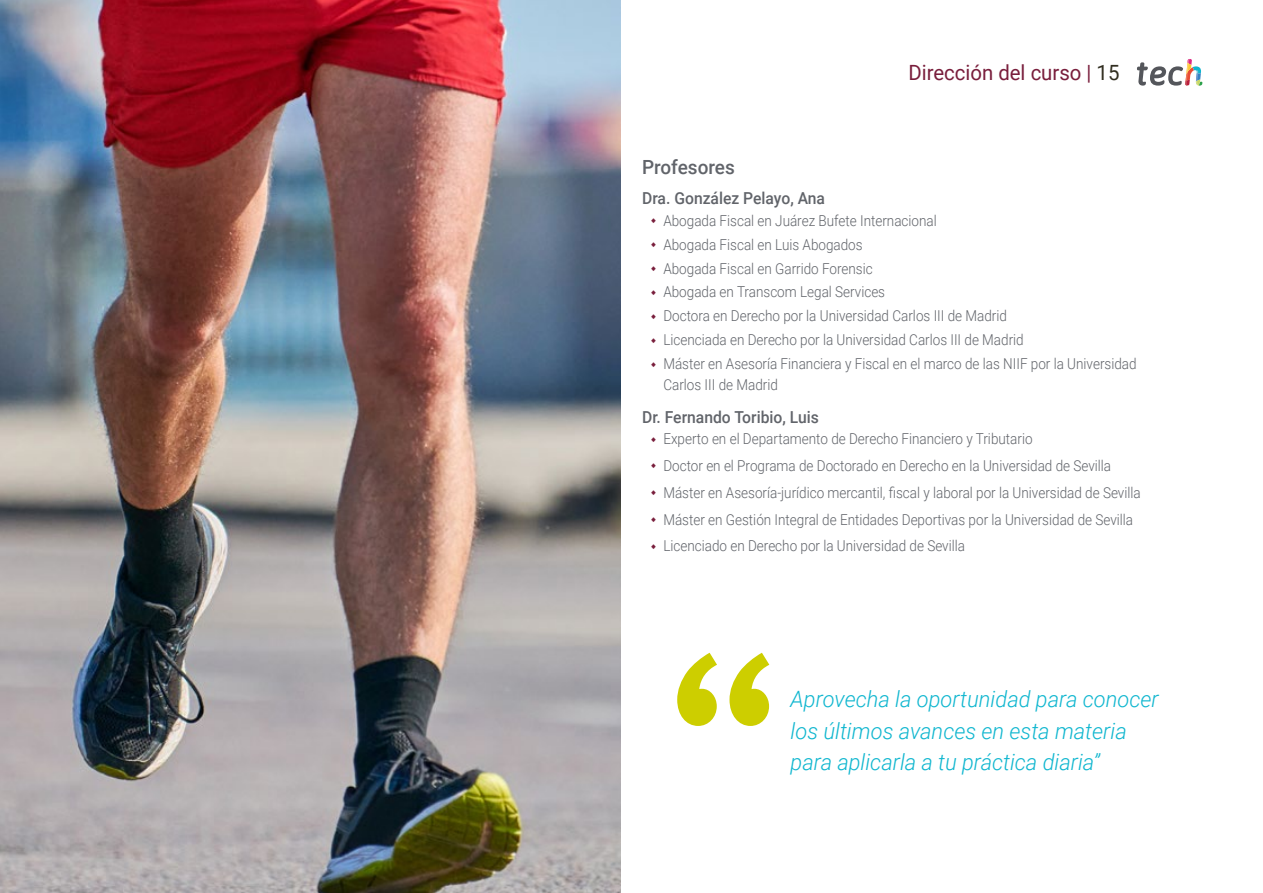
<style>
.page{position:relative;width:1263px;height:893px;background:#fff}
.page>*{position:absolute;margin:0;border:0;box-sizing:border-box;transform-origin:0 0}
.t1{font:italic 300 22.5px/31.5px "Roboto";color:#0fb6cf}
.t2{font:21px "Roboto";color:#791e3c}
.t3{font:500 19.5px "Roboto";color:#61646a}
.t4{font:500 16.5px "Roboto";color:#61646a;scale:.95 1}
.t5{font:300 15px/24px "Roboto";color:#61646a;scale:.9 1}
.s1{color:#312e20}
</style>
<div class="page">
<img style="left:0;top:0;width:621px;height:893px">
<svg style="left:677px;top:653px;width:92px;height:73px"></svg>
<svg style="left:1137px;top:59px;width:65px;height:27px"></svg>
<h2 class="t2" style="left:908px;top:57px;width:213px">Dirección del curso | <span class="s1">15</span></h2>
<h3 class="t3" style="left:642px;top:154px;width:94px">Profesores</h3>
<p class="t4" style="left:642px;top:186px;width:194px">Dra. González Pelayo, Ana</p>
<p class="t5" style="left:663px;top:208px;width:527px">Abogada Fiscal en Juárez Bufete Internacional<br>Abogada Fiscal en Luis Abogados<br>Abogada Fiscal en Garrido Forensic<br>Abogada en Transcom Legal Services<br>Doctora en Derecho por la Universidad Carlos III de Madrid<br>Licenciada en Derecho por la Universidad Carlos III de Madrid<br>Máster en Asesoría Financiera y Fiscal en el marco de las NIIF por la Universidad</p>
<p class="t5" style="left:663px;top:372px;width:129px">Carlos III de Madrid</p>
<p class="t4" style="left:642px;top:406px;width:188px">Dr. Fernando Toribio, Luis</p>
<p class="t5" style="left:663px;top:425px;width:532px;line-height:26.7px">Experto en el Departamento de Derecho Financiero y Tributario<br>Doctor en el Programa de Doctorado en Derecho en la Universidad de Sevilla Máster en Asesoría-jurídico mercantil, fiscal y laboral por la Universidad de Sevilla Máster en Gestión Integral de Entidades Deportivas por la Universidad de Sevilla Licenciado en Derecho por la Universidad de Sevilla</p>
<h1 class="t1" style="left:790px;top:683px;width:370px">Aprovecha la oportunidad para conocer los últimos avances en esta materia para aplicarla a tu práctica diaria”</h1>
</div>
